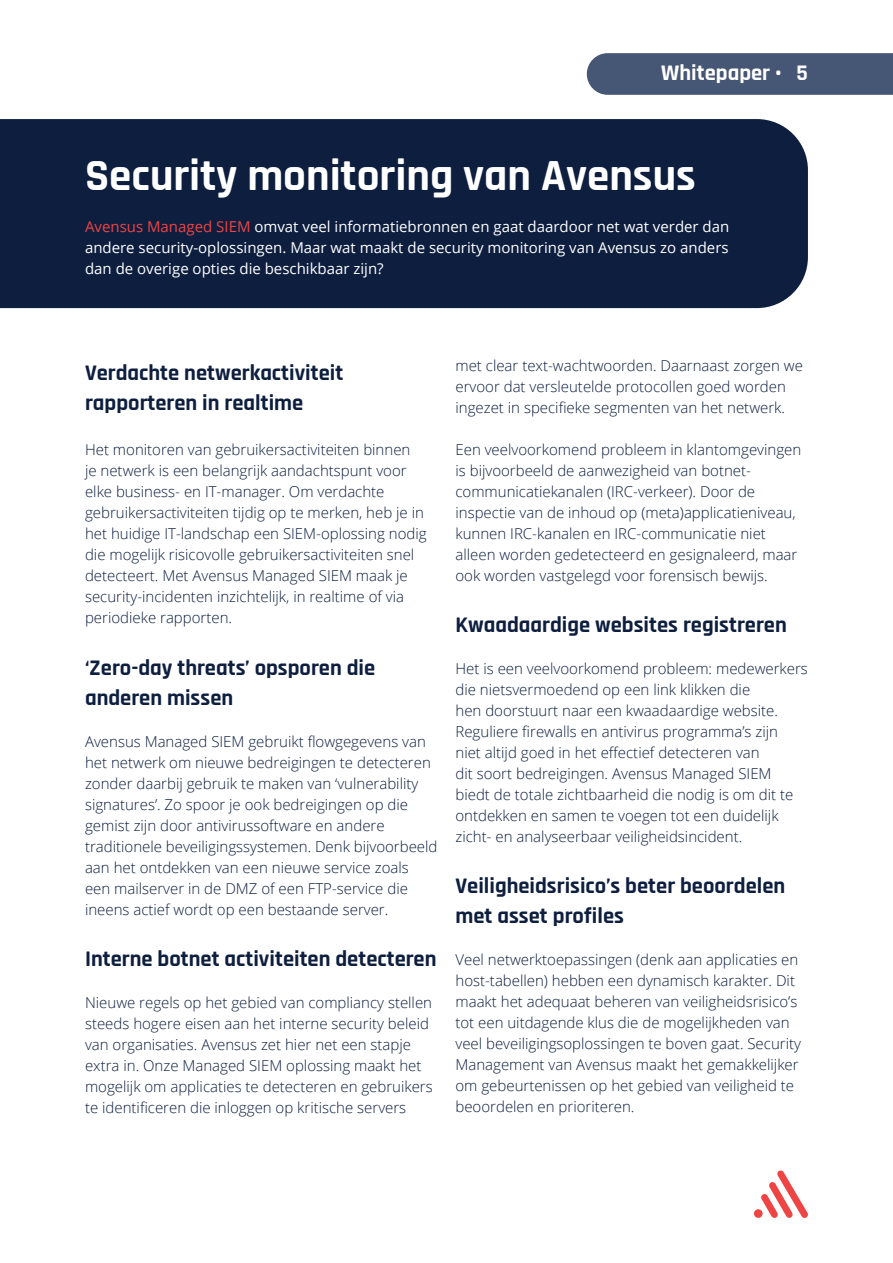
<style>
.page{position:relative;width:893px;height:1263px;background:#fff}
.page>*{position:absolute;margin:0;border:0;box-sizing:border-box;transform-origin:0 0}
.t1{font:700 45px "Rajdhani";color:#fff}
.t2{font:700 22.5px/30px "Rajdhani";color:#0d1e3f}
.t3{font:700 22.5px "Rajdhani";color:#fff}
.t4{font:300 15px/21px "Open Sans";color:#0d1e3f}
.t5{font:15px/21px "Open Sans";color:#fff;text-align:justify}
.s1{color:#ef4444}
</style>
<div class="page">
<div style="left:587px;top:53px;width:306px;height:42px;background:#465675"></div>
<div style="left:0;top:119px;width:808px;height:189px;background:#0d1e3f"></div>
<svg style="left:754px;top:1170px;width:54px;height:48px"></svg>
<h2 class="t3" style="left:661px;top:65px;width:148px">Whitepaper • 5</h2>
<h1 class="t1" style="left:85px;top:158px;width:612px">Security monitoring van Avensus</h1>
<p class="t5" style="left:85px;top:217px;width:646px"><span class="s1">Avensus Managed SIEM</span> omvat veel informatiebronnen en gaat daardoor net wat verder dan andere security-oplossingen. Maar wat maakt de security monitoring van Avensus zo anders dan de overige opties die beschikbaar zijn?</p>
<h2 class="t2" style="left:85px;top:359px;width:260px">Verdachte netwerkactiviteit rapporteren in realtime</h2>
<p class="t4" style="left:85px;top:441px;width:343px">Het monitoren van gebruikersactiviteiten binnen<br>je netwerk is een belangrijk aandachtspunt voor elke business- en IT-manager. Om verdachte gebruikersactiviteiten tijdig op te merken, heb je in het huidige IT-landschap een SIEM-oplossing nodig die mogelijk risicovolle gebruikersactiviteiten snel detecteert. Met Avensus Managed SIEM maak je security-incidenten inzichtelijk, in realtime of via periodieke rapporten.</p>
<h2 class="t2" style="left:85px;top:654px;width:292px">‘Zero-day threats’ opsporen die anderen missen</h2>
<p class="t4" style="left:85px;top:730px;width:354px">Avensus Managed SIEM gebruikt flowgegevens van het netwerk om nieuwe bedreigingen te detecteren zonder daarbij gebruik te maken van ‘vulnerability signatures’. Zo spoor je ook bedreigingen op die gemist zijn door antivirussoftware en andere traditionele beveiligingssystemen. Denk bijvoorbeeld aan het ontdekken van een nieuwe service zoals een mailserver in de DMZ of een FTP-service die ineens actief wordt op een bestaande server.</p>
<h2 class="t2" style="left:85px;top:945px;width:353px">Interne botnet activiteiten detecteren</h2>
<p class="t4" style="left:85px;top:994px;width:349px">Nieuwe regels op het gebied van compliancy stellen steeds hogere eisen aan het interne security beleid van organisaties. Avensus zet hier net een stapje extra in. Onze Managed SIEM oplossing maakt het mogelijk om applicaties te detecteren en gebruikers te identificeren die inloggen op kritische servers</p>
<p class="t4" style="left:455px;top:356px;width:349px">met clear text-wachtwoorden. Daarnaast zorgen we ervoor dat versleutelde protocollen goed worden ingezet in specifieke segmenten van het netwerk.</p>
<p class="t4" style="left:455px;top:440px;width:347px">Een veelvoorkomend probleem in klantomgevingen is bijvoorbeeld de aanwezigheid van botnet&shy;communicatiekanalen (IRC-verkeer). Door de inspectie van de inhoud op (meta)applicatieniveau, kunnen IRC-kanalen en IRC-communicatie niet alleen worden gedetecteerd en gesignaleerd, maar ook worden vastgelegd voor forensisch bewijs.</p>
<h2 class="t2" style="left:455px;top:611px;width:333px">Kwaadaardige websites registreren</h2>
<p class="t4" style="left:455px;top:659px;width:354px">Het is een veelvoorkomend probleem: medewerkers die nietsvermoedend op een link klikken die<br>hen doorstuurt naar een kwaadaardige website.<br>Reguliere firewalls en antivirus programma’s zijn<br>niet altijd goed in het effectief detecteren van<br>dit soort bedreigingen. Avensus Managed SIEM biedt de totale zichtbaarheid die nodig is om dit te ontdekken en samen te voegen tot een duidelijk zicht- en analyseerbaar veiligheidsincident.</p>
<h2 class="t2" style="left:455px;top:872px;width:331px">Veiligheidsrisico’s beter beoordelen met asset profiles</h2>
<p class="t4" style="left:455px;top:950px;width:347px">Veel netwerktoepassingen (denk aan applicaties en host-tabellen) hebben een dynamisch karakter. Dit maakt het adequaat beheren van veiligheidsrisico’s tot een uitdagende klus die de mogelijkheden van veel beveiligingsoplossingen te boven gaat. Security Management van Avensus maakt het gemakkelijker om gebeurtenissen op het gebied van veiligheid te beoordelen en prioriteren.</p>
</div>
